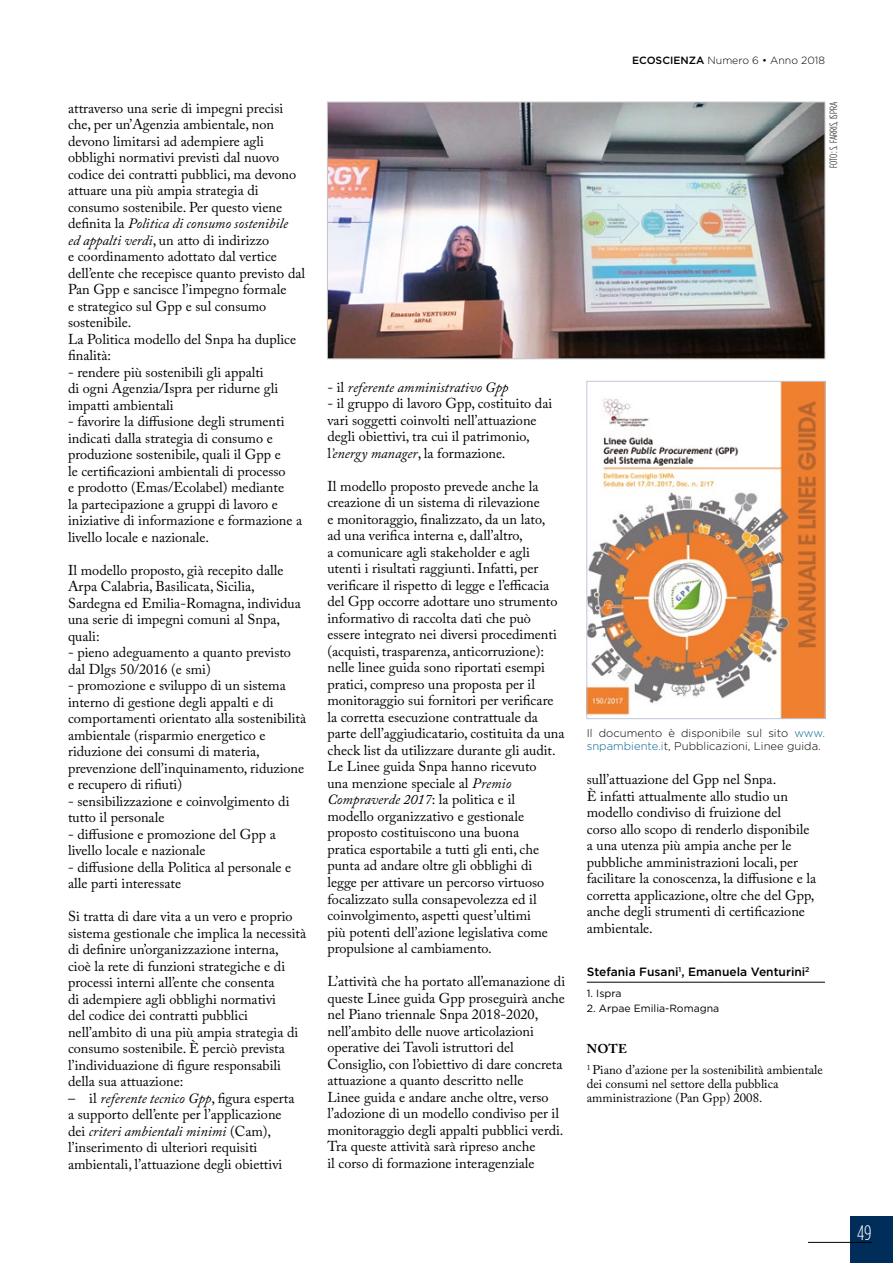
<style>
.page{position:relative;width:893px;height:1263px;background:#fff}
.page>*{position:absolute;margin:0;border:0;box-sizing:border-box;transform-origin:0 0}
.t1{font:300 condensed 21px "Gotham HTF";color:#fff}
.t2{font:14.25px/16.5px "Adobe Caslon Pro";color:#000}
.t3{font:italic 14.25px "Adobe Caslon Pro";color:#000}
.t4{font:12.75px/20.7px "Adobe Caslon Pro";color:#000}
.t5{font:500 12px "Gotham HTF";color:#000}
.t6{font:300 11.25px/13.5px "Gotham HTF";color:#000}
.t7{font:10.5px "Gotham HTF";color:#000}
.t8{font:300 10.5px "Gotham HTF";color:#000}
.t9{font:300 condensed 10.5px "Gotham HTF";color:#000}
.s1{font-style:italic}
.s2{font-style:normal}
.s3{font-weight:500}
.s4{color:#006293}
.s5{font-weight:700}
</style>
<div class="page">
<div style="left:850px;top:1216px;width:43px;height:47px;background:#002d59"></div>
<hr style="left:808px;top:1242px;width:64px;height:1px;background:#000">
<hr style="left:587px;top:982px;width:238px;height:1px;background:#000">
<img style="left:329px;top:104px;width:494px;height:253px">
<div style="left:327px;top:102px;width:498px;height:257px;border:1px solid #c6c6c6"></div>
<img style="left:589px;top:383px;width:234px;height:334px">
<div style="left:587px;top:381px;width:238px;height:338px;border:1px solid #c1c7db"></div>
<p class="t2" style="left:68px;top:99px;width:239px">attraverso una serie di impegni precisi che, per un’Agenzia ambientale, non devono limitarsi ad adempiere agli obblighi normativi previsti dal nuovo codice dei contratti pubblici, ma devono attuare una più ampia strategia di consumo sostenibile. Per questo viene definita la <span class="s1">Politica di consumo sostenibile<br>ed appalti verdi</span>, un atto di indirizzo<br>e coordinamento adottato dal vertice dell’ente che recepisce quanto previsto dal Pan Gpp e sancisce l’impegno formale<br>e strategico sul Gpp e sul consumo sostenibile.<br>La Politica modello del Snpa ha duplice finalità:</p>
<p class="t2" style="left:68px;top:363px;width:212px">- rendere più sostenibili gli appalti di ogni Agenzia/Ispra per ridurne gli impatti ambientali</p>
<p class="t2" style="left:68px;top:413px;width:236px">- favorire la diffusione degli strumenti indicati dalla strategia di consumo e produzione sostenibile, quali il Gpp e<br>le certificazioni ambientali di processo<br>e prodotto (Emas/Ecolabel) mediante<br>la partecipazione a gruppi di lavoro e iniziative di informazione e formazione a livello locale e nazionale.</p>
<p class="t2" style="left:68px;top:561px;width:234px">Il modello proposto, già recepito dalle<br>Arpa Calabria, Basilicata, Sicilia,<br>Sardegna ed Emilia-Romagna, individua una serie di impegni comuni al Snpa, quali:</p>
<p class="t2" style="left:68px;top:644px;width:225px">- pieno adeguamento a quanto previsto dal Dlgs 50/2016 (e smi)</p>
<p class="t2" style="left:68px;top:677px;width:240px">- promozione e sviluppo di un sistema interno di gestione degli appalti e di comportamenti orientato alla sostenibilità ambientale (risparmio energetico e riduzione dei consumi di materia, prevenzione dell’inquinamento, riduzione e recupero di rifiuti)</p>
<p class="t2" style="left:68px;top:792px;width:223px">- sensibilizzazione e coinvolgimento di tutto il personale</p>
<p class="t2" style="left:68px;top:825px;width:209px">- diffusione e promozione del Gpp a livello locale e nazionale</p>
<p class="t2" style="left:68px;top:858px;width:225px">- diffusione della Politica al personale e alle parti interessate</p>
<p class="t2" style="left:68px;top:908px;width:240px">Si tratta di dare vita a un vero e proprio sistema gestionale che implica la necessità di definire un’organizzazione interna,<br>cioè la rete di funzioni strategiche e di processi interni all’ente che consenta<br>di adempiere agli obblighi normativi<br>del codice dei contratti pubblici nell’ambito di una più ampia strategia di consumo sostenibile. È perciò prevista l’individuazione di figure responsabili della sua attuazione:</p>
<p class="t2" style="left:68px;top:1089px;width:228px">– il <span class="s1">referente tecnico Gpp</span>, figura esperta a supporto dell’ente per l’applicazione dei <span class="s1">criteri ambientali minimi</span> (Cam), l’inserimento di ulteriori requisiti ambientali, l’attuazione degli obiettivi</p>
<p class="t3" style="left:327px;top:379px;width:183px"><span class="s2">- il</span> referente amministrativo Gpp</p>
<p class="t2" style="left:327px;top:395px;width:226px">- il gruppo di lavoro Gpp, costituito dai vari soggetti coinvolti nell’attuazione degli obiettivi, tra cui il patrimonio, l<span class="s1">’energy manager</span>, la formazione.</p>
<p class="t2" style="left:327px;top:478px;width:239px">Il modello proposto prevede anche la creazione di un sistema di rilevazione<br>e monitoraggio, finalizzato, da un lato,<br>ad una verifica interna e, dall’altro,<br>a comunicare agli stakeholder e agli utenti i risultati raggiunti. Infatti, per verificare il rispetto di legge e l’efficacia del Gpp occorre adottare uno strumento informativo di raccolta dati che può essere integrato nei diversi procedimenti (acquisti, trasparenza, anticorruzione): nelle linee guida sono riportati esempi pratici, compreso una proposta per il monitoraggio sui fornitori per verificare la corretta esecuzione contrattuale da parte dell’aggiudicatario, costituita da una check list da utilizzare durante gli audit.<br>Le Linee guida Snpa hanno ricevuto<br>una menzione speciale al <span class="s1">Premio Compraverde 2017</span>: la politica e il modello organizzativo e gestionale proposto costituiscono una buona<br>pratica esportabile a tutti gli enti, che punta ad andare oltre gli obblighi di legge per attivare un percorso virtuoso focalizzato sulla consapevolezza ed il coinvolgimento, aspetti quest’ultimi<br>più potenti dell’azione legislativa come propulsione al cambiamento.</p>
<p class="t2" style="left:327px;top:973px;width:239px">L’attività che ha portato all’emanazione di queste Linee guida Gpp proseguirà anche nel Piano triennale Snpa 2018-2020, nell’ambito delle nuove articolazioni operative dei Tavoli istruttori del Consiglio, con l’obiettivo di dare concreta attuazione a quanto descritto nelle<br>Linee guida e andare anche oltre, verso l’adozione di un modello condiviso per il monitoraggio degli appalti pubblici verdi.<br>Tra queste attività sarà ripreso anche<br>il corso di formazione interagenziale</p>
<p class="t8" style="left:632px;top:55px;width:194px"><span class="s3">ECOSCIENZA</span> Numero 6 • Anno 2018</p>
<p class="t9" style="left:828px;top:168px;width:67px;rotate:-90deg">FOTO: S. FARRIS, ISPRA</p>
<p class="t6" style="left:587px;top:726px;width:240px">Il documento è disponibile sul sito <span class="s4">www. snpambiente.i</span>t, Pubblicazioni, Linee guida.</p>
<p class="t2" style="left:587px;top:771px;width:231px">sull’attuazione del Gpp nel Snpa.<br>È infatti attualmente allo studio un modello condiviso di fruizione del<br>corso allo scopo di renderlo disponibile a una utenza più ampia anche per le pubbliche amministrazioni locali, per facilitare la conoscenza, la diffusione e la corretta applicazione, oltre che del Gpp, anche degli strumenti di certificazione ambientale.</p>
<p class="t5" style="left:587px;top:964px;width:224px">Stefania Fusani<sup>1</sup>, Emanuela Venturini<sup>2</sup></p>
<p class="t7" style="left:587px;top:987px;width:36px">1. Ispra</p>
<p class="t7" style="left:587px;top:1002px;width:134px">2. Arpae Emilia-Romagna</p>
<p class="t4" style="left:587px;top:1038px;width:238px"><span class="s5">NOTE<br></span><sup>1</sup> Piano d’azione per la sostenibilità ambientale</p>
<p class="t4" style="left:587px;top:1076px;width:193px;line-height:14.2px">dei consumi nel settore della pubblica amministrazione (Pan Gpp) 2008.</p>
<h1 class="t1" style="left:857px;top:1221px;width:16px">49</h1>
</div>
